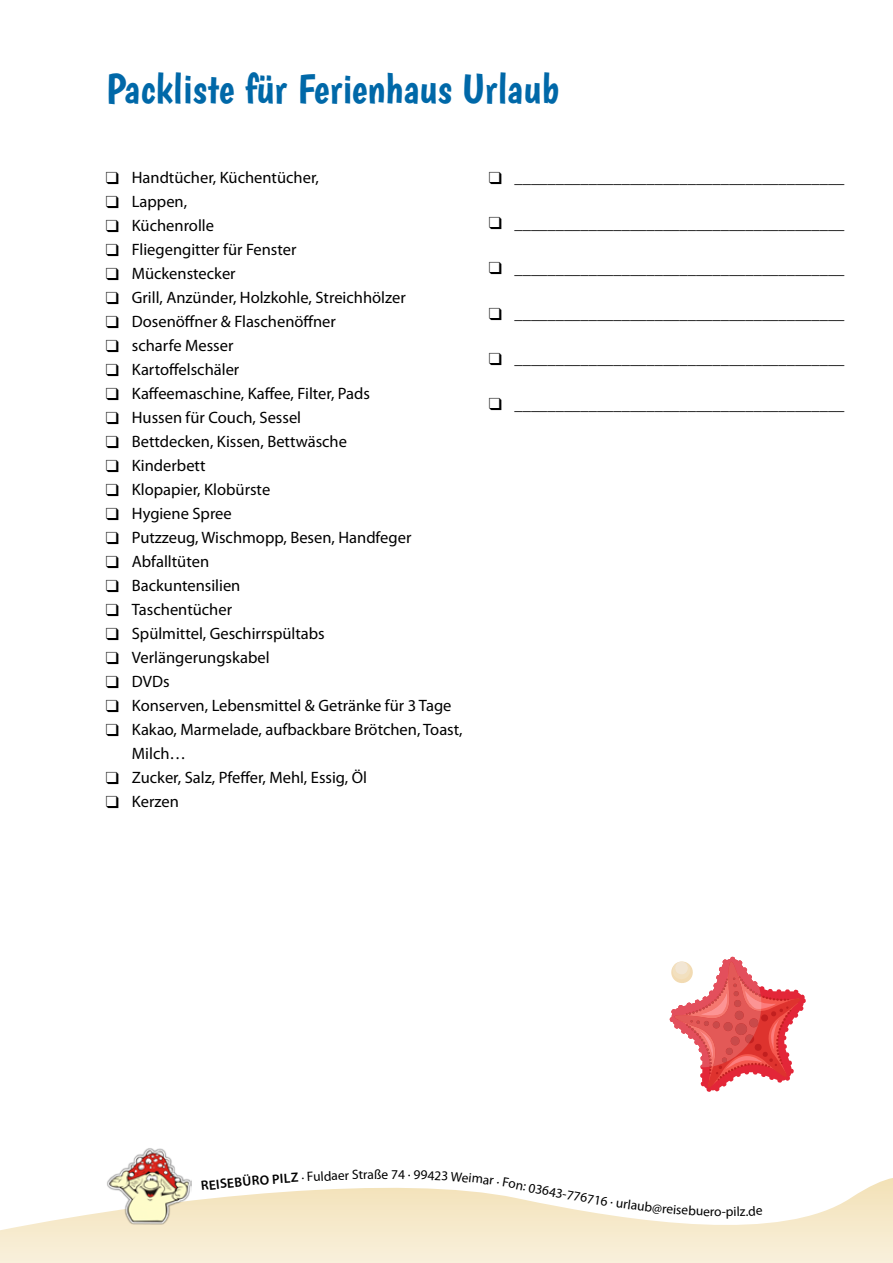
<style>
.page{position:relative;width:893px;height:1263px;background:#fff}
.page>*{position:absolute;margin:0;border:0;box-sizing:border-box;transform-origin:0 0}
.t1{font:42px "Boogaloo";color:#0068a8}
.t2{font:16.5px/24px "Myriad Pro";color:#000}
.t3{font:13.5px "Myriad Pro";color:#000}
.t4{font:600 13.5px "Myriad Pro";color:#000}
</style>
<div class="page">
<svg style="left:0;top:1178px;width:893px;height:85px"></svg>
<img style="left:106px;top:1148px;width:86px;height:78px">
<svg style="left:669px;top:956px;width:137px;height:136px"></svg>
<svg style="left:332px;top:1178px;width:17px;height:2px"></svg>
<svg style="left:398px;top:1178px;width:128px;height:13px"></svg>
<svg style="left:587px;top:1194px;width:134px;height:22px"></svg>
<svg style="left:734px;top:1205px;width:28px;height:11px"></svg>
<h1 class="t1" style="left:106px;top:64px;width:455px">Packliste für Ferienhaus Urlaub</h1>
<p class="t2" style="left:132px;top:166px;width:332px">Handtücher, Küchentücher,<br>Lappen,<br>Küchenrolle<br>Fliegengitter für Fenster<br>Mückenstecker<br>Grill, Anzünder, Holzkohle, Streichhölzer<br>Dosenöffner &amp; Flaschenöffner<br>scharfe Messer<br>Kartoffelschäler<br>Kaffeemaschine, Kaffee, Filter, Pads<br>Hussen für Couch, Sessel<br>Bettdecken, Kissen, Bettwäsche<br>Kinderbett<br>Klopapier, Klobürste<br>Hygiene Spree<br>Putzzeug, Wischmopp, Besen, Handfeger<br>Abfalltüten<br>Backuntensilien<br>Taschentücher<br>Spülmittel, Geschirrspültabs<br>Verlängerungskabel<br>DVDs<br>Konserven, Lebensmittel &amp; Getränke für 3 Tage<br>Kakao, Marmelade, aufbackbare Brötchen, Toast,<br>Milch…<br>Zucker, Salz, Pfeffer, Mehl, Essig, Öl<br>Kerzen</p>
<p class="t2" style="left:514px;top:166px;width:331px">________________________________________</p>
<p class="t2" style="left:514px;top:211px;width:331px">________________________________________</p>
<p class="t2" style="left:514px;top:257px;width:331px">________________________________________</p>
<p class="t2" style="left:514px;top:302px;width:331px">________________________________________</p>
<p class="t2" style="left:514px;top:347px;width:331px">________________________________________</p>
<p class="t2" style="left:514px;top:392px;width:331px">________________________________________</p>
<p class="t4" style="left:200px;top:1178px;width:35px;rotate:-6deg">REISE</p>
<p class="t4" style="left:234px;top:1175px;width:36px;rotate:-5deg">BÜRO</p>
<p class="t4" style="left:272px;top:1172px;width:28px;rotate:-4deg">PILZ</p>
<p class="t3" style="left:301px;top:1170px;width:31px;rotate:-3deg">· Fuld</p>
<p class="t3" style="left:352px;top:1167px;width:31px;rotate:-1deg">Straß</p>
<p class="t3" style="left:382px;top:1167px;width:18px">e7</p>
<p class="t3" style="left:530px;top:1180px;width:36px;rotate:11deg">03643</p>
<p class="t3" style="left:564px;top:1186px;width:26px;rotate:10deg">-776</p>
<p class="t3" style="left:722px;top:1204px;width:13px">-p</p>
</div>
